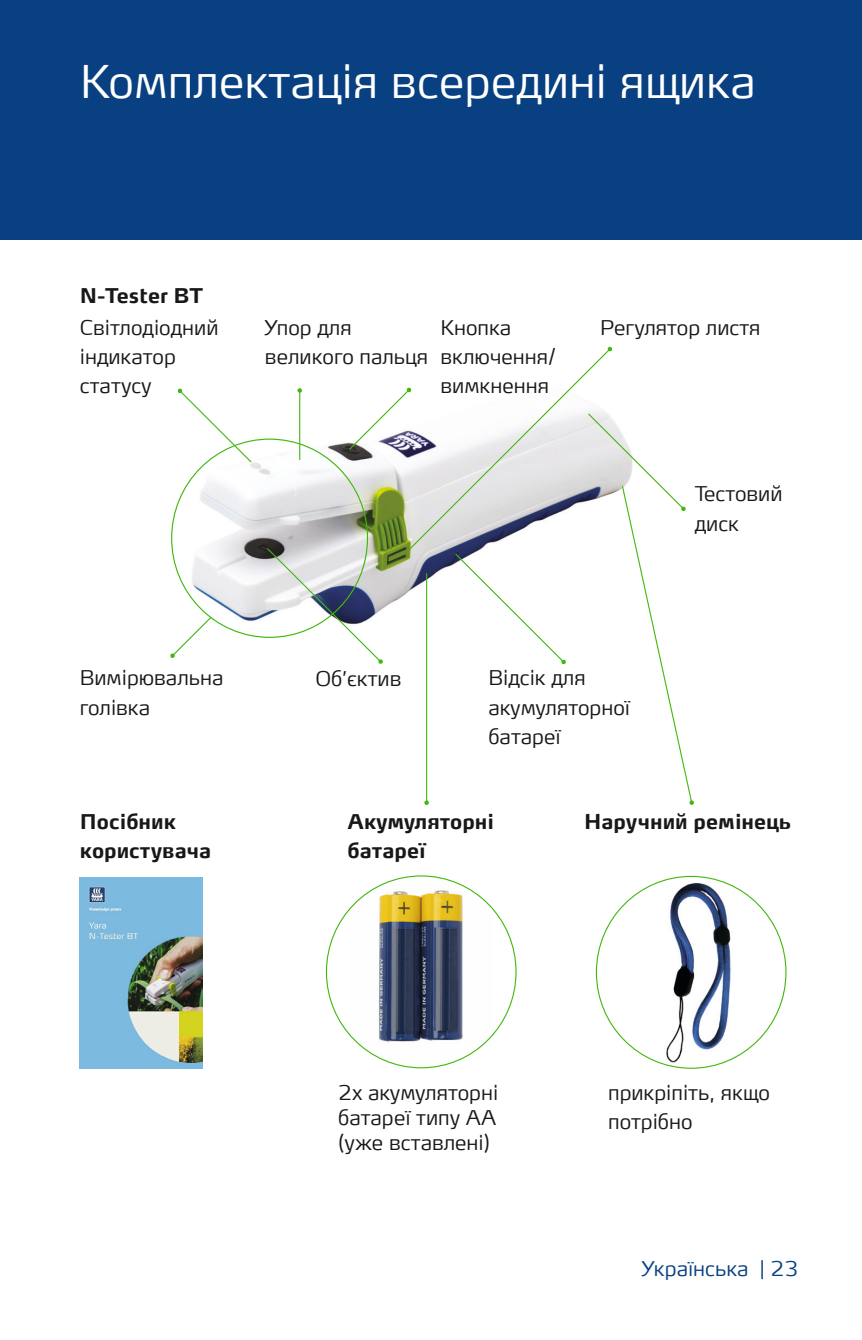
<style>
.page{position:relative;width:862px;height:1340px;background:#fff}
.page>*{position:absolute;margin:0;border:0;box-sizing:border-box;transform-origin:0 0}
.Headers{font:300 45px "Max Offc Pro";color:#fff}
.Body_text_small{font:300 20.25px/29.2px "Max Offc Pro";color:#171818}
.Body_text_small-2{font:700 20.25px/29.2px "Max Offc Pro";color:#171818}
.t1{font:300 20.25px "Max Offc Pro";color:#094081}
</style>
<div class="page">
<div style="left:0;top:0;width:861px;height:239px;background:#094081"></div>
<img style="left:171px;top:440px;width:94px;height:198px">
<svg style="left:177px;top:388px;width:75px;height:75px"></svg>
<svg style="left:265px;top:347px;width:428px;height:458px"></svg>
<img style="left:80px;top:878px;width:122px;height:190px">
<svg style="left:170px;top:615px;width:42px;height:43px"></svg>
<img style="left:597px;top:877px;width:188px;height:186px">
<img style="left:350px;top:877px;width:142px;height:189px">
<p class="Headers" style="left:80px;top:44px;width:677px">Комплектація всередині ящика</p>
<p class="Body_text_small-2" style="left:80px;top:278px;width:125px">N-Tester BT</p>
<p class="Body_text_small" style="left:80px;top:310px;width:140px">Світлодіодний індикатор статусу</p>
<p class="Body_text_small" style="left:440px;top:310px;width:117px">Кнопка включення/ вимкнення</p>
<p class="Body_text_small" style="left:600px;top:310px;width:162px">Регулятор листя</p>
<p class="Body_text_small" style="left:265px;top:310px;width:164px">Упор для великого пальця</p>
<p class="Body_text_small" style="left:80px;top:661px;width:145px">Вимірювальна голівка</p>
<p class="Body_text_small" style="left:315px;top:661px;width:87px">Об’єктив</p>
<p class="Body_text_small" style="left:488px;top:661px;width:143px">Відсік для акумуляторної батареї</p>
<p class="Body_text_small" style="left:694px;top:477px;width:89px">Тестовий диск</p>
<p class="Body_text_small-2" style="left:80px;top:804px;width:133px">Посібник користувача</p>
<p class="Body_text_small-2" style="left:347px;top:804px;width:148px">Акумуляторні батареї</p>
<p class="Body_text_small-2" style="left:584px;top:804px;width:208px">Наручний ремінець</p>
<p class="Body_text_small" style="left:338px;top:1078px;width:161px;line-height:24.8px;text-align:justify">2x акумуляторні батареї типу AA (уже вставлені)</p>
<p class="Body_text_small" style="left:608px;top:1076px;width:163px">прикріпіть, якщо потрібно</p>
<p class="t1" style="left:641px;top:1251px;width:158px">Українська | 23</p>
</div>
